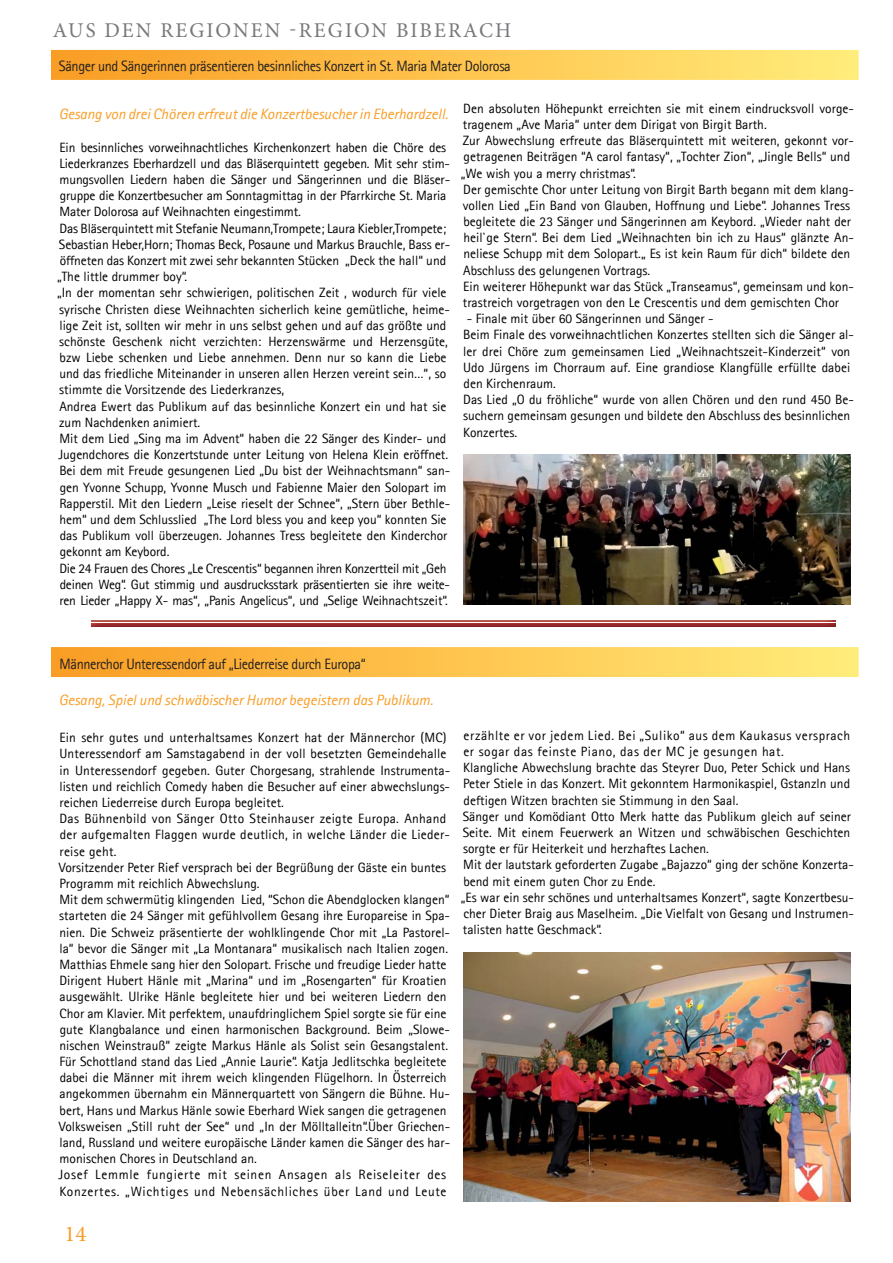
<style>
.page{position:relative;width:893px;height:1263px;background:#fff}
.page>*{position:absolute;margin:0;border:0;box-sizing:border-box;transform-origin:0 0}
.t1{font:22.5px "Minion Pro";color:#f99d24}
.t2{font:21px "Minion Pro";letter-spacing:.1em;color:#77787b}
.t3{font:15px "Agfa Rotis Sans Serif";letter-spacing:-.025em;color:#231f20;scale:.95 1}
.t4{font:italic 15px "Agfa Rotis Sans Serif";color:#f99d24}
.t5{font:13.5px/16.2px "Agfa Rotis Sans Serif";color:#000}
</style>
<div class="page">
<img style="left:91px;top:621px;width:744px;height:3px">
<img style="left:91px;top:626px;width:744px;height:1px">
<div style="left:51px;top:50px;width:808px;height:30px;background:linear-gradient(to right,#fa9c23,#ffed7b)"></div>
<img style="left:463px;top:455px;width:387px;height:149px">
<img style="left:463px;top:952px;width:387px;height:250px">
<div style="left:51px;top:647px;width:808px;height:30px;background:linear-gradient(to right,#fa9c23,#ffed7b)"></div>
<h2 class="t2" style="left:53px;top:22px;width:460px">AUS DEN REGIONEN -REGION BIBERACH</h2>
<p class="t3" style="left:59px;top:57px;width:477px">Sänger und Sängerinnen präsentieren besinnliches Konzert in St. Maria Mater Dolorosa</p>
<p class="t5" style="left:461px;top:100px;width:395px">Den absoluten Höhepunkt erreichten sie mit einem eindrucksvoll vorge&shy;tragenem „Ave Maria“ unter dem Dirigat von Birgit Barth.<br>Zur Abwechslung erfreute das Bläserquintett mit weiteren, gekonnt vor&shy;getragenen Beiträgen “A carol fantasy“, „Tochter Zion“, „Jingle Bells“ und „We wish you a merry christmas“.<br>Der gemischte Chor unter Leitung von Birgit Barth begann mit dem klang&shy;vollen Lied „Ein Band von Glauben, Hoffnung und Liebe“. Johannes Tress begleitete die 23 Sänger und Sängerinnen am Keybord. „Wieder naht der heil`ge Stern“. Bei dem Lied „Weihnachten bin ich zu Haus“ glänzte An&shy;neliese Schupp mit dem Solopart.„ Es ist kein Raum für dich“ bildete den Abschluss des gelungenen Vortrags.<br>Ein weiterer Höhepunkt war das Stück „Transeamus“, gemeinsam und kon&shy;trastreich vorgetragen von den Le Crescentis und dem gemischten Chor</p>
<p class="t5" style="left:463px;top:310px;width:392px">- Finale mit über 60 Sängerinnen und Sänger -<br>Beim Finale des vorweihnachtlichen Konzertes stellten sich die Sänger al&shy;ler drei Chöre zum gemeinsamen Lied „Weihnachtszeit-Kinderzeit“ von Udo Jürgens im Chorraum auf. Eine grandiose Klangfülle erfüllte dabei den Kirchenraum.<br>Das Lied „O du fröhliche“ wurde von allen Chören und den rund 450 Be&shy;suchern gemeinsam gesungen und bildete den Abschluss des besinnlichen Konzertes.</p>
<p class="t4" style="left:59px;top:105px;width:391px">Gesang von drei Chören erfreut die Konzertbesucher in Eberhardzell.</p>
<p class="t5" style="left:57px;top:139px;width:395px">Ein besinnliches vorweihnachtliches Kirchenkonzert haben die Chöre des Liederkranzes Eberhardzell und das Bläserquintett gegeben. Mit sehr stim&shy;mungsvollen Liedern haben die Sänger und Sängerinnen und die Bläser&shy;gruppe die Konzertbesucher am Sonntagmittag in der Pfarrkirche St. Maria Mater Dolorosa auf Weihnachten eingestimmt.<br>Das Bläserquintett mit Stefanie Neumann,Trompete; Laura Kiebler,Trompete; Sebastian Heber,Horn; Thomas Beck, Posaune und Markus Brauchle, Bass er&shy;öffneten das Konzert mit zwei sehr bekannten Stücken „Deck the hall“ und „The little drummer boy“.<br>„In der momentan sehr schwierigen, politischen Zeit , wodurch für viele syrische Christen diese Weihnachten sicherlich keine gemütliche, heime&shy;lige Zeit ist, sollten wir mehr in uns selbst gehen und auf das größte und schönste Geschenk nicht verzichten: Herzenswärme und Herzensgüte, bzw Liebe schenken und Liebe annehmen. Denn nur so kann die Liebe und das friedliche Miteinander in unseren allen Herzen vereint sein…“, so stimmte die Vorsitzende des Liederkranzes,<br>Andrea Ewert das Publikum auf das besinnliche Konzert ein und hat sie zum Nachdenken animiert.<br>Mit dem Lied „Sing ma im Advent“ haben die 22 Sänger des Kinder- und Jugendchores die Konzertstunde unter Leitung von Helena Klein eröffnet.<br>Bei dem mit Freude gesungenen Lied „Du bist der Weihnachtsmann“ san&shy;gen Yvonne Schupp, Yvonne Musch und Fabienne Maier den Solopart im Rapperstil. Mit den Liedern „Leise rieselt der Schnee“, „Stern über Bethle&shy;hem“ und dem Schlusslied „The Lord bless you and keep you“ konnten Sie das Publikum voll überzeugen. Johannes Tress begleitete den Kinderchor gekonnt am Keybord.<br>Die 24 Frauen des Chores „Le Crescentis“ begannen ihren Konzertteil mit „Geh deinen Weg“. Gut stimmig und ausdrucksstark präsentierten sie ihre weite&shy;ren Lieder „Happy X- mas“, „Panis Angelicus“, und „Selige Weihnachtszeit“.</p>
<p class="t3" style="left:59px;top:655px;width:324px">Männerchor Unteressendorf auf „Liederreise durch Europa“</p>
<p class="t4" style="left:59px;top:692px;width:376px">Gesang, Spiel und schwäbischer Humor begeistern das Publikum.</p>
<p class="t5" style="left:59px;top:729px;width:393px">Ein sehr gutes und unterhaltsames Konzert hat der Männerchor (MC)<br>Unteressendorf am Samstagabend in der voll besetzten Gemeindehalle in Unteressendorf gegeben. Guter Chorgesang, strahlende Instrumenta&shy;listen und reichlich Comedy haben die Besucher auf einer abwechslungs&shy;reichen Liederreise durch Europa begleitet.<br>Das Bühnenbild von Sänger Otto Steinhauser zeigte Europa. Anhand der aufgemalten Flaggen wurde deutlich, in welche Länder die Lieder&shy;reise geht.<br>Vorsitzender Peter Rief versprach bei der Begrüßung der Gäste ein buntes Programm mit reichlich Abwechslung.<br>Mit dem schwermütig klingenden Lied, “Schon die Abendglocken klangen“ starteten die 24 Sänger mit gefühlvollem Gesang ihre Europareise in Spa&shy;nien. Die Schweiz präsentierte der wohlklingende Chor mit „La Pastorel&shy;la“ bevor die Sänger mit „La Montanara“ musikalisch nach Italien zogen.<br>Matthias Ehmele sang hier den Solopart. Frische und freudige Lieder hatte Dirigent Hubert Hänle mit „Marina“ und im „Rosengarten“ für Kroatien ausgewählt. Ulrike Hänle begleitete hier und bei weiteren Liedern den Chor am Klavier. Mit perfektem, unaufdringlichem Spiel sorgte sie für eine gute Klangbalance und einen harmonischen Background. Beim „Slowe&shy;nischen Weinstrauß“ zeigte Markus Hänle als Solist sein Gesangstalent.<br>Für Schottland stand das Lied „Annie Laurie“. Katja Jedlitschka begleitete dabei die Männer mit ihrem weich klingenden Flügelhorn. In Österreich angekommen übernahm ein Männerquartett von Sängern die Bühne. Hu&shy;bert, Hans und Markus Hänle sowie Eberhard Wiek sangen die getragenen Volksweisen „Still ruht der See“ und „In der Mölltalleitn“.Über Griechen&shy;land, Russland und weitere europäische Länder kamen die Sänger des har&shy;monischen Chores in Deutschland an.<br>Josef Lemmle fungierte mit seinen Ansagen als Reiseleiter des Konzertes. „Wichtiges und Nebensächliches über Land und Leute</p>
<p class="t5" style="left:461px;top:727px;width:395px">erzählte er vor jedem Lied. Bei „Suliko“ aus dem Kaukasus versprach er sogar das feinste Piano, das der MC je gesungen hat.<br>Klangliche Abwechslung brachte das Steyrer Duo, Peter Schick und Hans Peter Stiele in das Konzert. Mit gekonntem Harmonikaspiel, Gstanzln und deftigen Witzen brachten sie Stimmung in den Saal.<br>Sänger und Komödiant Otto Merk hatte das Publikum gleich auf seiner Seite. Mit einem Feuerwerk an Witzen und schwäbischen Geschichten sorgte er für Heiterkeit und herzhaftes Lachen.<br>Mit der lautstark geforderten Zugabe „Bajazzo“ ging der schöne Konzerta&shy;bend mit einem guten Chor zu Ende.<br>„Es war ein sehr schönes und unterhaltsames Konzert“, sagte Konzertbesu&shy;cher Dieter Braig aus Maselheim. „Die Vielfalt von Gesang und Instrumen&shy;talisten hatte Geschmack“.</p>
<h1 class="t1" style="left:65px;top:1225px;width:23px">14</h1>
</div>
